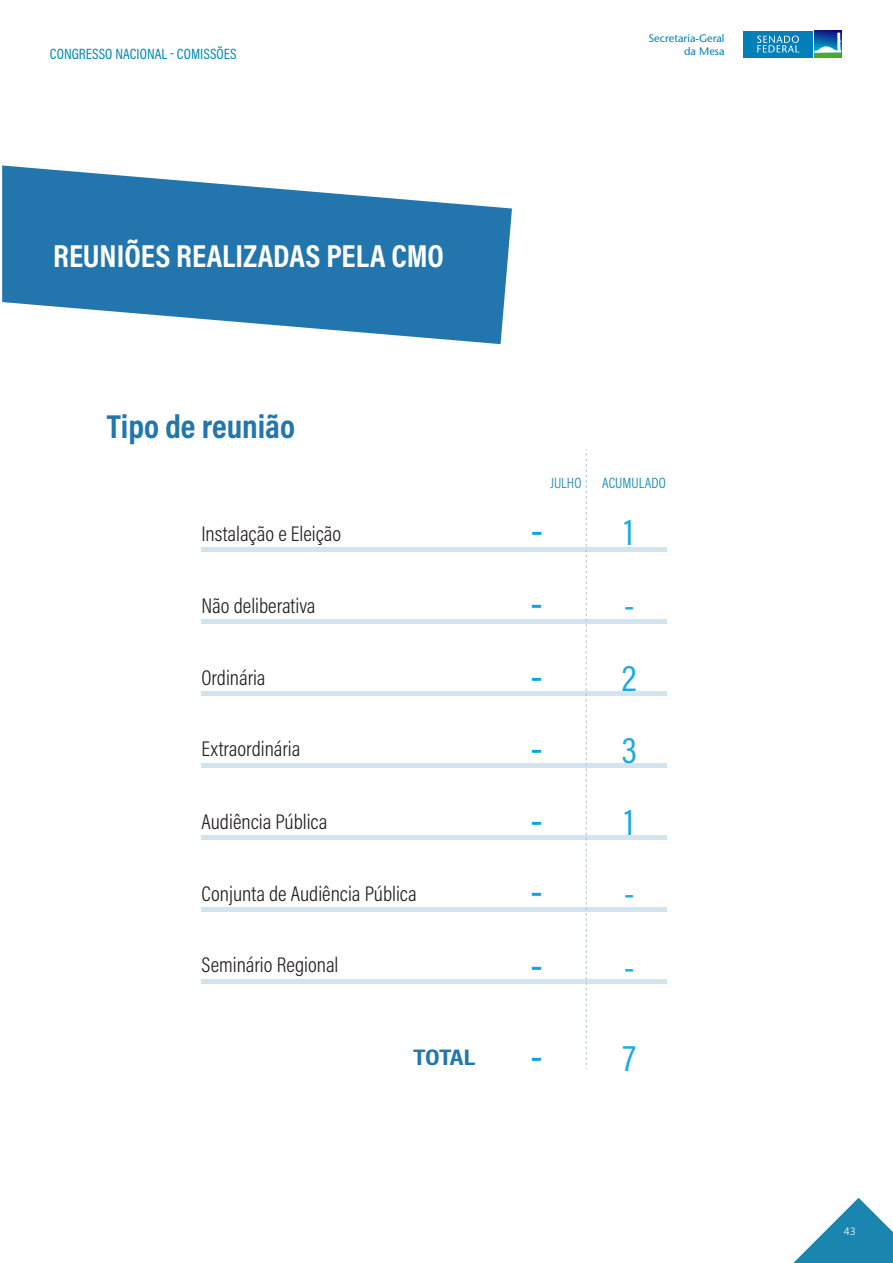
<style>
.page{position:relative;width:893px;height:1263px;background:#fff}
.page>*{position:absolute;margin:0;border:0;box-sizing:border-box;transform-origin:0 0}
.t1{font:45px "Acumin Pro Cond";color:#05a5e0}
.t2{font:37.5px "Acumin Pro Cond";color:#1cabe2}
.t3{font:700 33.45px "Acumin Pro Cond";color:#2276ad}
.t4{font:700 32.1px "Acumin Pro Cond";color:#fff}
.t5{font:700 22.65px "Acumin Pro Cond";letter-spacing:-.015em;color:#2276ad;scale:1.26 1}
.t6{font:300 21.45px "Acumin Pro Cond";color:#231f20}
.t7{font:15px "Acumin Pro Cond";color:#0088b0}
.t8{font:300 15px "Acumin Pro Cond";color:#0086b0}
.t9{font:300 15px "Acumin Pro Cond";color:#1682ae}
.t10{font:300 12px "Calibri";color:#fff}
.t11{font:500 10.95px/13px "Stone Sans Std";color:#0380b7;text-align:right}
.s1{font-size:37.5px;color:#1cabe2}
</style>
<div class="page">
<svg style="left:793px;top:1198px;width:100px;height:65px"></svg>
<hr style="left:202px;top:547px;width:465px;height:4px;background:#d3e4ee">
<hr style="left:202px;top:619px;width:465px;height:4px;background:#d3e4ee">
<hr style="left:202px;top:691px;width:465px;height:4px;background:#d3e4ee">
<hr style="left:202px;top:764px;width:465px;height:4px;background:#d3e4ee">
<hr style="left:202px;top:835px;width:465px;height:4px;background:#d3e4ee">
<hr style="left:202px;top:907px;width:465px;height:4px;background:#d3e4ee">
<hr style="left:202px;top:980px;width:465px;height:4px;background:#d3e4ee">
<svg style="left:586px;top:449px;width:1px;height:620px"></svg>
<svg style="left:2px;top:165px;width:510px;height:179px;fill:#2276ad"></svg>
<img style="left:814px;top:31px;width:27px;height:2px">
<div style="left:814px;top:52px;width:27px;height:5px;background:#4dac26"></div>
<svg style="left:814px;top:33px;width:27px;height:20px"></svg>
<div style="left:743px;top:31px;width:70px;height:26px;background:#0380b7"></div>
<svg style="left:757px;top:36px;width:42px;height:17px"></svg>
<p class="t7" style="left:50px;top:44px;width:188px">CONGRESSO NACIONAL - COMISSÕES</p>
<p class="t11" style="left:649px;top:32px;width:77px">Secretaria-Geral da Mesa</p>
<h3 class="t4" style="left:53px;top:235px;width:392px">REUNIÕES REALIZADAS PELA CMO</h3>
<h3 class="t3" style="left:107px;top:404px;width:189px">Tipo de reunião</h3>
<p class="t6" style="left:202px;top:519px;width:141px">Instalação e Eleição</p>
<p class="t6" style="left:202px;top:591px;width:115px">Não deliberativa</p>
<p class="t6" style="left:202px;top:663px;width:66px">Ordinária</p>
<p class="t6" style="left:202px;top:735px;width:100px">Extraordinária</p>
<p class="t6" style="left:202px;top:807px;width:127px">Audiência Pública</p>
<p class="t6" style="left:202px;top:879px;width:217px">Conjunta de Audiência Pública</p>
<p class="t6" style="left:202px;top:951px;width:138px">Seminário Regional</p>
<p class="t5" style="left:413px;top:1042px;width:51px">TOTAL</p>
<p class="t9" style="left:550px;top:473px;width:33px">JULHO</p>
<p class="t8" style="left:602px;top:473px;width:65px">ACUMULADO</p>
<h1 class="t1" style="left:531px;top:500px;width:104px">- <span class="s1">1</span></h1>
<h1 class="t1" style="left:530px;top:573px;width:14px">-</h1>
<h1 class="t1" style="left:530px;top:646px;width:14px">-</h1>
<h1 class="t1" style="left:530px;top:719px;width:14px">-</h1>
<h1 class="t1" style="left:530px;top:790px;width:14px">-</h1>
<h1 class="t1" style="left:530px;top:861px;width:14px">-</h1>
<h1 class="t1" style="left:530px;top:936px;width:14px">-</h1>
<h1 class="t1" style="left:530px;top:1026px;width:14px">-</h1>
<h2 class="t2" style="left:624px;top:580px;width:12px">-</h2>
<h2 class="t2" style="left:622px;top:654px;width:16px">2</h2>
<h2 class="t2" style="left:622px;top:726px;width:16px">3</h2>
<h2 class="t2" style="left:624px;top:798px;width:11px">1</h2>
<h2 class="t2" style="left:624px;top:869px;width:12px">-</h2>
<h2 class="t2" style="left:624px;top:943px;width:12px">-</h2>
<h2 class="t2" style="left:623px;top:1034px;width:14px">7</h2>
<p class="t10" style="left:844px;top:1223px;width:14px">43</p>
</div>
